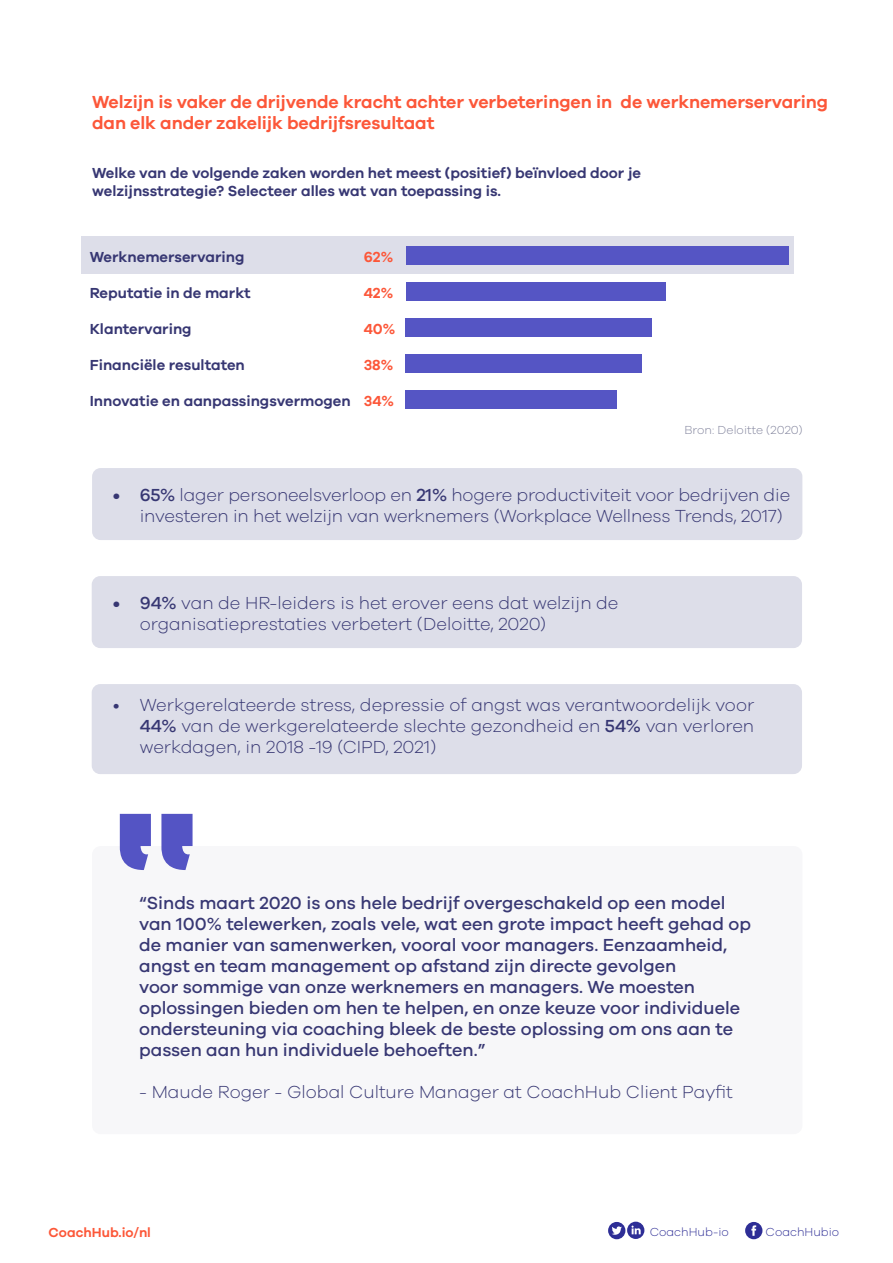
<style>
.page{position:relative;width:893px;height:1263px;background:#fff}
.page>*{position:absolute;margin:0;border:0;box-sizing:border-box;transform-origin:0 0}
.t1{font:300 18px/21px "Galano Grotesque";color:#373773}
.t2{font:500 18px/21px "Galano Grotesque";color:#373773}
.t3{font:600 18px/21px "Galano Grotesque";letter-spacing:-.005em;color:#fc5739}
.t4{font:600 15px/18px "Galano Grotesque";color:#373773}
.t5{font:600 15px "Galano Grotesque";color:#fc5739}
.t6{font:600 13.5px "Galano Grotesque";color:#fc5738}
.t7{font:300 12px "Galano Grotesque";color:#2f2f96}
.t8{font:300 12px "Galano Grotesque";letter-spacing:.005em;color:#81839c}
.s1{font-weight:500}
</style>
<div class="page">
<div style="left:745px;top:1222px;width:17px;height:17px;background:#2e2e96;border-radius:50%"></div>
<svg style="left:751px;top:1225px;width:5px;height:11px"></svg>
<div style="left:608px;top:1222px;width:17px;height:17px;background:#2e2e96;border-radius:50%"></div>
<svg style="left:612px;top:1226px;width:10px;height:9px"></svg>
<svg style="left:627px;top:1222px;width:17px;height:17px"></svg>
<svg style="left:631px;top:1225px;width:10px;height:9px"></svg>
<div style="left:92px;top:846px;width:710px;height:288px;background:#f7f7f9;border-radius:9px"></div>
<div style="left:92px;top:468px;width:710px;height:72px;background:#dddee9;border-radius:9px"></div>
<div style="left:92px;top:576px;width:710px;height:72px;background:#dddee9;border-radius:9px"></div>
<div style="left:92px;top:684px;width:710px;height:90px;background:#dddee9;border-radius:9px"></div>
<div style="left:82px;top:237px;width:712px;height:37px;background:#dddee9"></div>
<div style="left:406px;top:246px;width:382px;height:18px;background:#5555c4"></div>
<div style="left:406px;top:282px;width:259px;height:18px;background:#5555c4"></div>
<div style="left:405px;top:319px;width:247px;height:18px;background:#5555c4"></div>
<div style="left:405px;top:355px;width:237px;height:18px;background:#5555c4"></div>
<div style="left:405px;top:391px;width:212px;height:18px;background:#5555c4"></div>
<svg style="left:161px;top:814px;width:32px;height:56px;background:#6f6fcc"></svg>
<svg style="left:120px;top:814px;width:31px;height:56px;background:#6b6bcb"></svg>
<hr style="left:892px;top:355px;width:1px;height:908px;background:#342985">
<p class="t3" style="left:92px;top:91px;width:738px">Welzijn is vaker de drijvende kracht achter verbeteringen in de werknemerservaring dan elk ander zakelijk bedrijfsresultaat</p>
<p class="t4" style="left:92px;top:164px;width:550px">Welke van de volgende zaken worden het meest (positief) beïnvloed door je welzijnsstrategie? Selecteer alles wat van toepassing is.</p>
<p class="t4" style="left:90px;top:247px;width:156px">Werknemerservaring</p>
<p class="t4" style="left:90px;top:283px;width:162px">Reputatie in de markt</p>
<p class="t4" style="left:90px;top:319px;width:103px">Klantervaring</p>
<p class="t4" style="left:90px;top:355px;width:157px">Financiële resultaten</p>
<p class="t4" style="left:90px;top:391px;width:262px">Innovatie en aanpassingsvermogen</p>
<p class="t5" style="left:364px;top:247px;width:31px">62%</p>
<p class="t5" style="left:364px;top:283px;width:31px">42%</p>
<p class="t5" style="left:364px;top:319px;width:33px">40%</p>
<p class="t5" style="left:364px;top:355px;width:31px">38%</p>
<p class="t5" style="left:364px;top:391px;width:32px">34%</p>
<p class="t8" style="left:684px;top:423px;width:120px">Bron: Deloitte (2020)</p>
<p class="t1" style="left:140px;top:484px;width:652px;text-indent:-27px"><span class="s1">• 65%</span> lager personeelsverloop en <span class="s1">21%</span> hogere productiviteit voor bedrijven die investeren in het welzijn van werknemers (Workplace Wellness Trends, 2017)</p>
<p class="t1" style="left:140px;top:592px;width:480px;text-indent:-27px"><span class="s1">• 94%</span> van de HR-leiders is het erover eens dat welzijn de organisatieprestaties verbetert (Deloitte, 2020)</p>
<p class="t1" style="left:140px;top:694px;width:616px;text-align:justify;text-indent:-27px">• Werkgerelateerde stress, depressie of angst was verantwoordelijk voor <span class="s1">44%</span> van de werkgerelateerde slechte gezondheid en <span class="s1">54%</span> van verloren werkdagen, in 2018 -19 (CIPD, 2021)</p>
<p class="t2" style="left:139px;top:892px;width:613px">“Sinds maart 2020 is ons hele bedrijf overgeschakeld op een model van 100% telewerken, zoals vele, wat een grote impact heeft gehad op de manier van samenwerken, vooral voor managers. Eenzaamheid, angst en team management op afstand zijn directe gevolgen<br>voor sommige van onze werknemers en managers. We moesten oplossingen bieden om hen te helpen, en onze keuze voor individuele ondersteuning via coaching bleek de beste oplossing om ons aan te passen aan hun individuele behoeften.”</p>
<p class="t1" style="left:139px;top:1081px;width:595px">- Maude Roger - Global Culture Manager at CoachHub Client Payfit</p>
<p class="t6" style="left:49px;top:1224px;width:104px">CoachHub.io/nl</p>
<p class="t7" style="left:650px;top:1224px;width:81px">CoachHub-io</p>
<p class="t7" style="left:766px;top:1224px;width:75px">CoachHubio</p>
</div>
